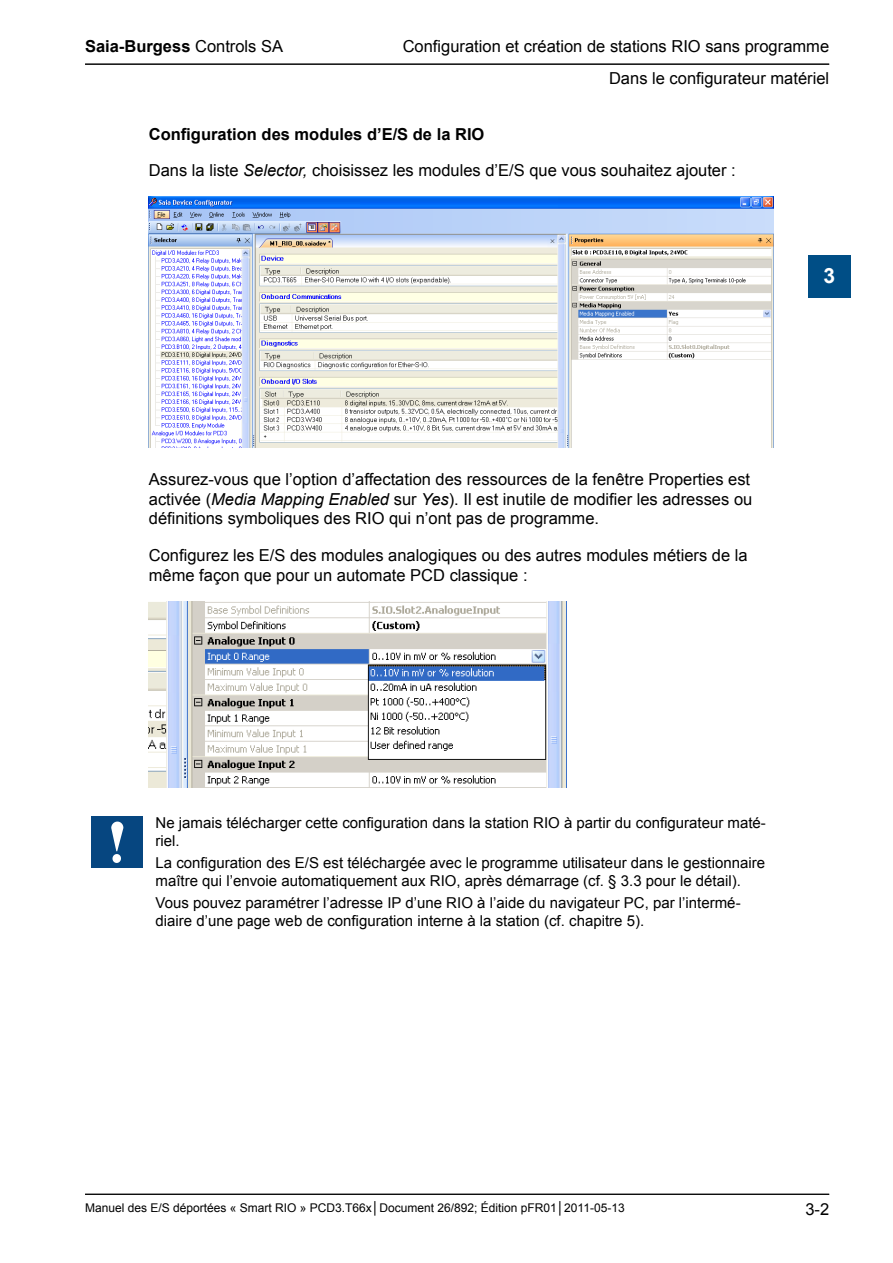
<style>
.page{position:relative;width:893px;height:1263px;background:#fff}
.page>*{position:absolute;margin:0;border:0;box-sizing:border-box;transform-origin:0 0}
.t1{font:700 21px "Arial";color:#fff}
.FR_Fliesstext{font:16.5px/19.8px "Arial";color:#000}
.FR_Fliesstext_Uebers{font:700 16.5px "Arial";color:#000}
.FR_TextTabelle_10Pt{font:15px/18px "Arial";color:#000}
.t2{font:12px "Arial";color:#000}
.s1{font-weight:400}
.s2{font-style:italic}
</style>
<div class="page">
<hr style="left:85px;top:64px;width:744px;height:1px;background:#000">
<hr style="left:85px;top:1194px;width:744px;height:1px;background:#000">
<div style="left:808px;top:255px;width:42px;height:43px;background:#004e86"></div>
<img style="left:149px;top:197px;width:625px;height:251px">
<img style="left:149px;top:601px;width:417px;height:186px">
<div style="left:92px;top:817px;width:51px;height:51px;background:#064680"></div>
<svg style="left:111px;top:821px;width:12px;height:42px"></svg>
<p class="FR_Fliesstext_Uebers" style="left:85px;top:36px;width:200px">Saia-Burgess <span class="s1">Controls SA</span></p>
<p class="FR_Fliesstext" style="left:403px;top:37px;width:428px">Configuration et création de stations RIO sans programme</p>
<p class="FR_Fliesstext" style="left:609px;top:69px;width:222px">Dans le configurateur matériel</p>
<p class="FR_Fliesstext_Uebers" style="left:149px;top:123px;width:337px">Configuration des modules d’E/S de la RIO</p>
<p class="FR_Fliesstext" style="left:149px;top:161px;width:588px">Dans la liste <span class="s2">Selector,</span> choisissez les modules d’E/S que vous souhaitez ajouter :</p>
<p class="t1" style="left:823px;top:262px;width:13px">3</p>
<p class="FR_Fliesstext" style="left:149px;top:469px;width:605px">Assurez-vous que l’option d’affectation des ressources de la fenêtre Properties est activée (<span class="s2">Media Mapping Enabled</span> sur <span class="s2">Yes</span>). Il est inutile de modifier les adresses ou définitions symboliques des RIO qui n’ont pas de programme.</p>
<p class="FR_Fliesstext" style="left:149px;top:546px;width:600px">Configurez les E/S des modules analogiques ou des autres modules métiers de la même façon que pour un automate PCD classique :</p>
<p class="FR_TextTabelle_10Pt" style="left:156px;top:813px;width:612px">Ne jamais télécharger cette configuration dans la station RIO à partir du configurateur maté&shy;riel.</p>
<p class="FR_TextTabelle_10Pt" style="left:156px;top:854px;width:611px">La configuration des E/S est téléchargée avec le programme utilisateur dans le gestionnaire maître qui l’envoie automatiquement aux RIO, après démarrage (cf. § 3.3 pour le détail).</p>
<p class="FR_TextTabelle_10Pt" style="left:156px;top:894px;width:587px">Vous pouvez paramétrer l’adresse IP d’une RIO à l’aide du navigateur PC, par l’intermé&shy;diaire d’une page web de configuration interne à la station (cf. chapitre 5).</p>
<p class="t2" style="left:85px;top:1200px;width:541px">Manuel des E/S déportées « Smart RIO » PCD3.T66x│Document 26/892; Édition pFR01│2011-05-13</p>
<p class="FR_Fliesstext" style="left:805px;top:1200px;width:25px">3-2</p>
</div>
